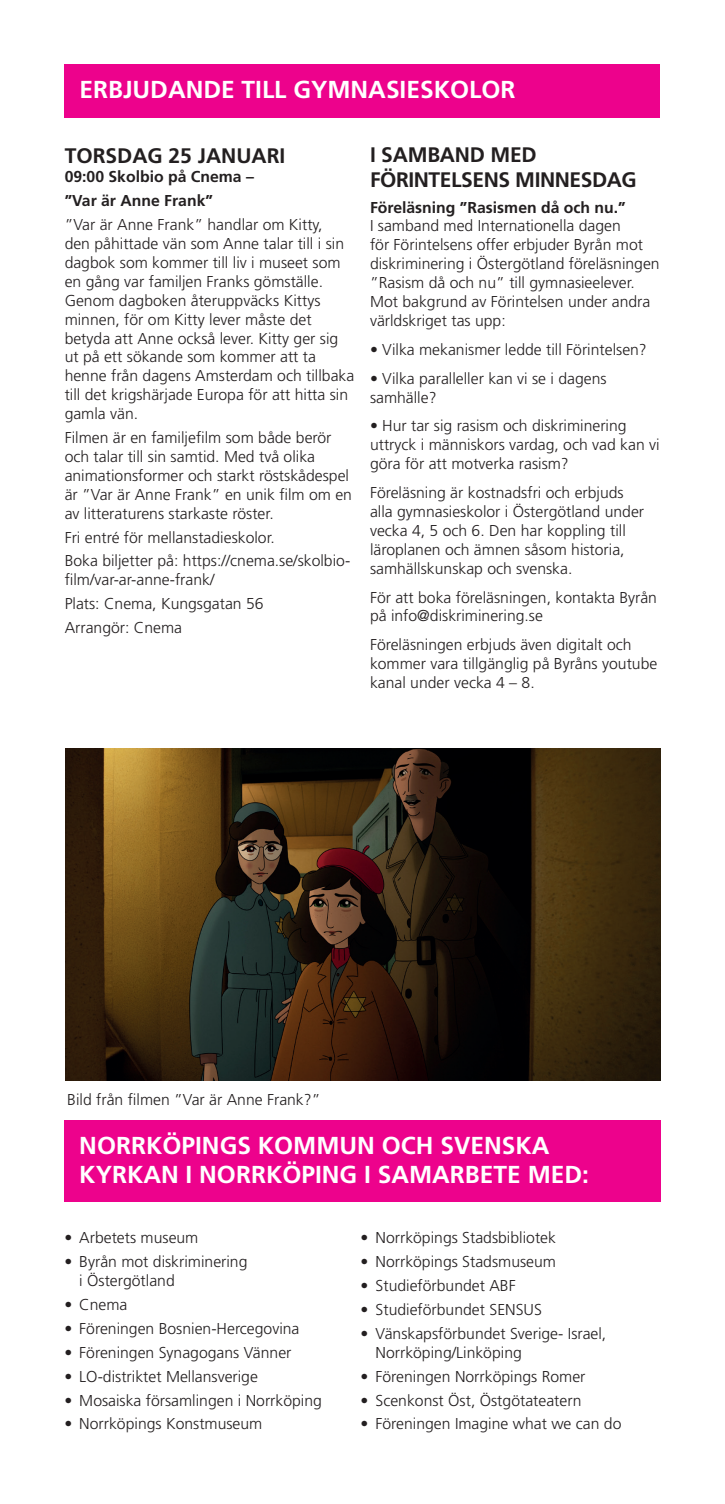
<style>
.page{position:relative;width:725px;height:1504px;background:#fff}
.page>*{position:absolute;margin:0;border:0;box-sizing:border-box;transform-origin:0 0}
.t1{font:700 24.5px/29.4px "Frutiger LT Std";color:#fff}
.t2{font:700 21px/25.2px "Frutiger LT Std";letter-spacing:-.01em;color:#231f20}
.t3{font:300 15.75px/18.9px "Frutiger LT Std";color:#231f20}
.t4{font:700 15.75px/23.8px "Frutiger LT Std";color:#231f20}
</style>
<div class="page">
<div style="left:64px;top:1120px;width:596px;height:81px;background:#ed028c"></div>
<div style="left:64px;top:64px;width:596px;height:54px;background:#ed028c"></div>
<img style="left:65px;top:748px;width:595px;height:332px">
<h1 class="t1" style="left:79px;top:75px;width:437px">ERBJUDANDE TILL GYMNASIESKOLOR</h1>
<h2 class="t2" style="left:65px;top:144px;width:222px">TORSDAG 25 JANUARI</h2>
<p class="t4" style="left:65px;top:165px;width:191px">09:00 Skolbio på Cnema – ”Var är Anne Frank”</p>
<p class="t3" style="left:65px;top:215px;width:291px">”Var är Anne Frank” handlar om Kitty,<br>den påhittade vän som Anne talar till i sin dagbok som kommer till liv i museet som en gång var familjen Franks gömställe.<br>Genom dagboken återuppväcks Kittys minnen, för om Kitty lever måste det betyda att Anne också lever. Kitty ger sig ut på ett sökande som kommer att ta henne från dagens Amsterdam och tillbaka till det krigshärjade Europa för att hitta sin gamla vän.</p>
<p class="t3" style="left:65px;top:428px;width:289px">Filmen är en familjefilm som både berör och talar till sin samtid. Med två olika animationsformer och starkt röstskådespel är ”Var är Anne Frank” en unik film om en av litteraturens starkaste röster.</p>
<p class="t3" style="left:65px;top:525px;width:287px;line-height:23.8px">Fri entré för mellanstadieskolor.<br>Boka biljetter på: https://cnema.se/skolbio-</p>
<p class="t3" style="left:65px;top:568px;width:200px;line-height:23.8px">film/var-ar-anne-frank/<br>Plats: Cnema, Kungsgatan 56<br>Arrangör: Cnema</p>
<h2 class="t2" style="left:370px;top:142px;width:268px">I SAMBAND MED<br>FÖRINTELSENS MINNESDAG</h2>
<p class="t4" style="left:370px;top:195px;width:257px">Föreläsning ”Rasismen då och nu.”</p>
<p class="t3" style="left:370px;top:217px;width:291px">I samband med Internationella dagen<br>för Förintelsens offer erbjuder Byrån mot diskriminering i Östergötland föreläsningen ”Rasism då och nu” till gymnasieelever.<br>Mot bakgrund av Förintelsen under andra världskriget tas upp:</p>
<p class="t3" style="left:370px;top:340px;width:278px">• Vilka mekanismer ledde till Förintelsen?</p>
<p class="t3" style="left:370px;top:369px;width:238px">• Vilka paralleller kan vi se i dagens samhälle?</p>
<p class="t3" style="left:370px;top:417px;width:291px">• Hur tar sig rasism och diskriminering uttryck i människors vardag, och vad kan vi göra för att motverka rasism?</p>
<p class="t3" style="left:370px;top:483px;width:275px">Föreläsning är kostnadsfri och erbjuds alla gymnasieskolor i Östergötland under vecka 4, 5 och 6. Den har koppling till läroplanen och ämnen såsom historia, samhällskunskap och svenska.</p>
<p class="t3" style="left:370px;top:588px;width:288px">För att boka föreläsningen, kontakta Byrån på info@diskriminering.se</p>
<p class="t3" style="left:370px;top:635px;width:289px">Föreläsningen erbjuds även digitalt och kommer vara tillgänglig på Byråns youtube kanal under vecka 4 – 8.</p>
<p class="t3" style="left:67px;top:1090px;width:254px">Bild från filmen ”Var är Anne Frank?”</p>
<h1 class="t1" style="left:79px;top:1130px;width:511px">NORRKÖPINGS KOMMUN OCH SVENSKA<br>KYRKAN I NORRKÖPING I SAMARBETE MED:</h1>
<p class="t3" style="left:64px;top:1228px;width:135px">• Arbetets museum</p>
<p class="t3" style="left:79px;top:1252px;width:170px;text-indent:-15px">• Byrån mot diskriminering i Östergötland</p>
<p class="t3" style="left:64px;top:1295px;width:65px">• Cnema</p>
<p class="t3" style="left:64px;top:1318px;width:236px">• Föreningen Bosnien-Hercegovina</p>
<p class="t3" style="left:64px;top:1342px;width:228px">• Föreningen Synagogans Vänner</p>
<p class="t3" style="left:64px;top:1366px;width:195px">• LO-distriktet Mellansverige</p>
<p class="t3" style="left:64px;top:1390px;width:259px">• Mosaiska församlingen i Norrköping</p>
<p class="t3" style="left:64px;top:1414px;width:199px">• Norrköpings Konstmuseum</p>
<p class="t3" style="left:360px;top:1228px;width:197px">• Norrköpings Stadsbibliotek</p>
<p class="t3" style="left:360px;top:1252px;width:197px">• Norrköpings Stadsmuseum</p>
<p class="t3" style="left:360px;top:1276px;width:156px">• Studieförbundet ABF</p>
<p class="t3" style="left:360px;top:1300px;width:183px">• Studieförbundet SENSUS</p>
<p class="t3" style="left:375px;top:1323px;width:232px;text-indent:-15px">• Vänskapsförbundet Sverige- Israel,<br>Norrköping/Linköping</p>
<p class="t3" style="left:360px;top:1366px;width:226px">• Föreningen Norrköpings Romer</p>
<p class="t3" style="left:360px;top:1390px;width:222px">• Scenkonst Öst, Östgötateatern</p>
<p class="t3" style="left:360px;top:1414px;width:262px">• Föreningen Imagine what we can do</p>
</div>
